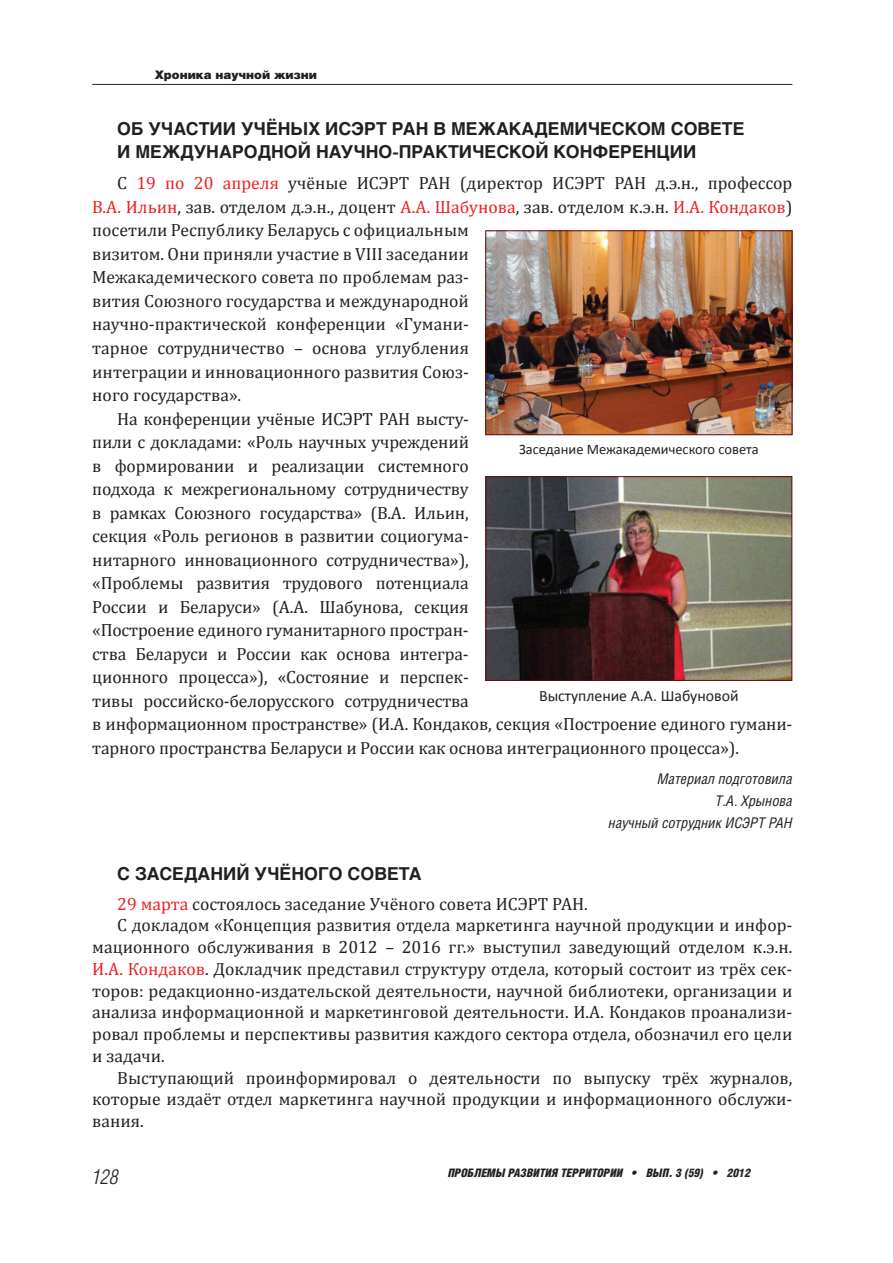
<style>
.page{position:relative;width:893px;height:1263px;background:#fff}
.page>*{position:absolute;margin:0;border:0;box-sizing:border-box;transform-origin:0 0}
.t1{font:italic 300 20.55px "Helios Cond";color:#231f20}
.t2{font:17.7px "Cambria";color:#231f20}
.t3{font:700 17.7px/22.8px "Helios";color:#231f20}
.t4{font:15.75px "Calibri";color:#231f20}
.t5{font:italic 14.7px/21.8px "Helios Cond";color:#231f20;text-align:right}
.t6{font:14.4px "Calibri";color:#231f20}
.t7{font:italic 900 11.7px "Helios Cond";color:#231f20}
.t8{font:900 11.7px "Helios";color:#231f20}
.s1{color:#ee1f23}
</style>
<div class="page">
<hr style="left:92px;top:84px;width:700px;height:1px;background:#231f20">
<img style="left:487px;top:232px;width:303px;height:201px">
<div style="left:485px;top:230px;width:307px;height:205px;border:1px solid #630a0c"></div>
<img style="left:487px;top:478px;width:303px;height:201px">
<div style="left:485px;top:476px;width:307px;height:205px;border:1px solid #630a0c"></div>
<p class="t8" style="left:155px;top:70px;width:164px">Хроника научной жизни</p>
<p class="t3" style="left:117px;top:117px;width:629px">ОБ УЧАСТИИ УЧЁНЫХ ИСЭРТ РАН В МЕЖАКАДЕМИЧЕСКОМ СОВЕТЕ<br>И МЕЖДУНАРОДНОЙ НАУЧНО-ПРАКТИЧЕСКОЙ КОНФЕРЕНЦИИ</p>
<p class="t2" style="left:117px;top:173px;width:677px">С <span class="s1">19 по 20 апреля</span> учёные ИСЭРТ РАН (директор ИСЭРТ РАН д.э.н., профессор</p>
<p class="t2" style="left:92px;top:196px;width:702px"><span class="s1">В.А. Ильин</span>, зав. отделом д.э.н., доцент <span class="s1">А.А. Шабунова</span>, зав. отделом к.э.н. <span class="s1">И.А. Кондаков</span>)</p>
<p class="t2" style="left:92px;top:220px;width:378px">посетили Республику Беларусь с официальным</p>
<p class="t2" style="left:92px;top:243px;width:378px">визитом. Они приняли участие в VIII заседании</p>
<p class="t2" style="left:92px;top:267px;width:378px">Межакадемического совета по проблемам раз-</p>
<p class="t2" style="left:92px;top:290px;width:378px">вития Союзного государства и международной</p>
<p class="t2" style="left:92px;top:314px;width:378px">научно-практической конференции «Гумани-</p>
<p class="t2" style="left:92px;top:337px;width:378px">тарное сотрудничество – основа углубления</p>
<p class="t2" style="left:92px;top:361px;width:378px">интеграции и инновационного развития Союз-</p>
<p class="t2" style="left:92px;top:384px;width:150px">ного государства».</p>
<p class="t2" style="left:117px;top:408px;width:353px">На конференции учёные ИСЭРТ РАН высту-</p>
<p class="t2" style="left:92px;top:431px;width:378px">пили с докладами: «Роль научных учреждений</p>
<p class="t2" style="left:92px;top:455px;width:378px">в формировании и реализации системного</p>
<p class="t2" style="left:92px;top:478px;width:378px">подхода к межрегиональному сотрудничеству</p>
<p class="t2" style="left:92px;top:502px;width:378px">в рамках Союзного государства» (В.А. Ильин,</p>
<p class="t2" style="left:92px;top:525px;width:378px">секция «Роль регионов в развитии социогума-</p>
<p class="t2" style="left:92px;top:549px;width:378px">нитарного инновационного сотрудничества»),</p>
<p class="t2" style="left:92px;top:572px;width:378px">«Проблемы развития трудового потенциала</p>
<p class="t2" style="left:92px;top:596px;width:378px">России и Беларуси» (А.А. Шабунова, секция</p>
<p class="t2" style="left:92px;top:619px;width:378px">«Построение единого гуманитарного простран-</p>
<p class="t2" style="left:92px;top:643px;width:378px">ства Беларуси и России как основа интегра-</p>
<p class="t2" style="left:92px;top:666px;width:378px">ционного процесса»), «Состояние и перспек-</p>
<p class="t2" style="left:92px;top:690px;width:378px">тивы российско-белорусского сотрудничества</p>
<p class="t2" style="left:92px;top:713px;width:702px">в информационном пространстве» (И.А. Кондаков, секция «Построение единого гумани-</p>
<p class="t2" style="left:92px;top:737px;width:648px">тарного пространства Беларуси и России как основа интеграционного процесса»).</p>
<p class="t5" style="left:608px;top:768px;width:185px">Материал подготовила<br>Т.А. Хрынова<br>научный сотрудник ИСЭРТ РАН</p>
<p class="t3" style="left:117px;top:862px;width:306px">С ЗАСЕДАНИЙ УЧЁНОГО СОВЕТА</p>
<p class="t2" style="left:117px;top:893px;width:472px"><span class="s1">29 марта</span> состоялось заседание Учёного совета ИСЭРТ РАН.</p>
<p class="t2" style="left:117px;top:915px;width:677px">С докладом «Концепция развития отдела маркетинга научной продукции и инфор-</p>
<p class="t2" style="left:92px;top:936px;width:702px">мационного обслуживания в 2012 – 2016 гг.» выступил заведующий отделом к.э.н.</p>
<p class="t2" style="left:92px;top:958px;width:702px"><span class="s1">И.А. Кондаков</span>. Докладчик представил структуру отдела, который состоит из трёх сек-</p>
<p class="t2" style="left:92px;top:980px;width:702px">торов: редакционно-издательской деятельности, научной библиотеки, организации и</p>
<p class="t2" style="left:92px;top:1002px;width:702px">анализа информационной и маркетинговой деятельности. И.А. Кондаков проанализи-</p>
<p class="t2" style="left:92px;top:1023px;width:702px">ровал проблемы и перспективы развития каждого сектора отдела, обозначил его цели</p>
<p class="t2" style="left:92px;top:1045px;width:74px">и задачи.</p>
<p class="t2" style="left:117px;top:1067px;width:677px">Выступающий проинформировал о деятельности по выпуску трёх журналов,</p>
<p class="t2" style="left:92px;top:1089px;width:702px">которые издаёт отдел маркетинга научной продукции и информационного обслужи-</p>
<p class="t2" style="left:92px;top:1110px;width:53px">вания.</p>
<p class="t6" style="left:519px;top:443px;width:241px">Заседание Межакадемического совета</p>
<p class="t4" style="left:539px;top:689px;width:201px">Выступление А.А. Шабуновой</p>
<p class="t1" style="left:92px;top:1165px;width:28px">128</p>
<p class="t7" style="left:448px;top:1166px;width:304px">ПРОБЛЕМЫ РАЗВИТИЯ ТЕРРИТОРИИ • ВЫП. 3 (59) • 2012</p>
</div>
